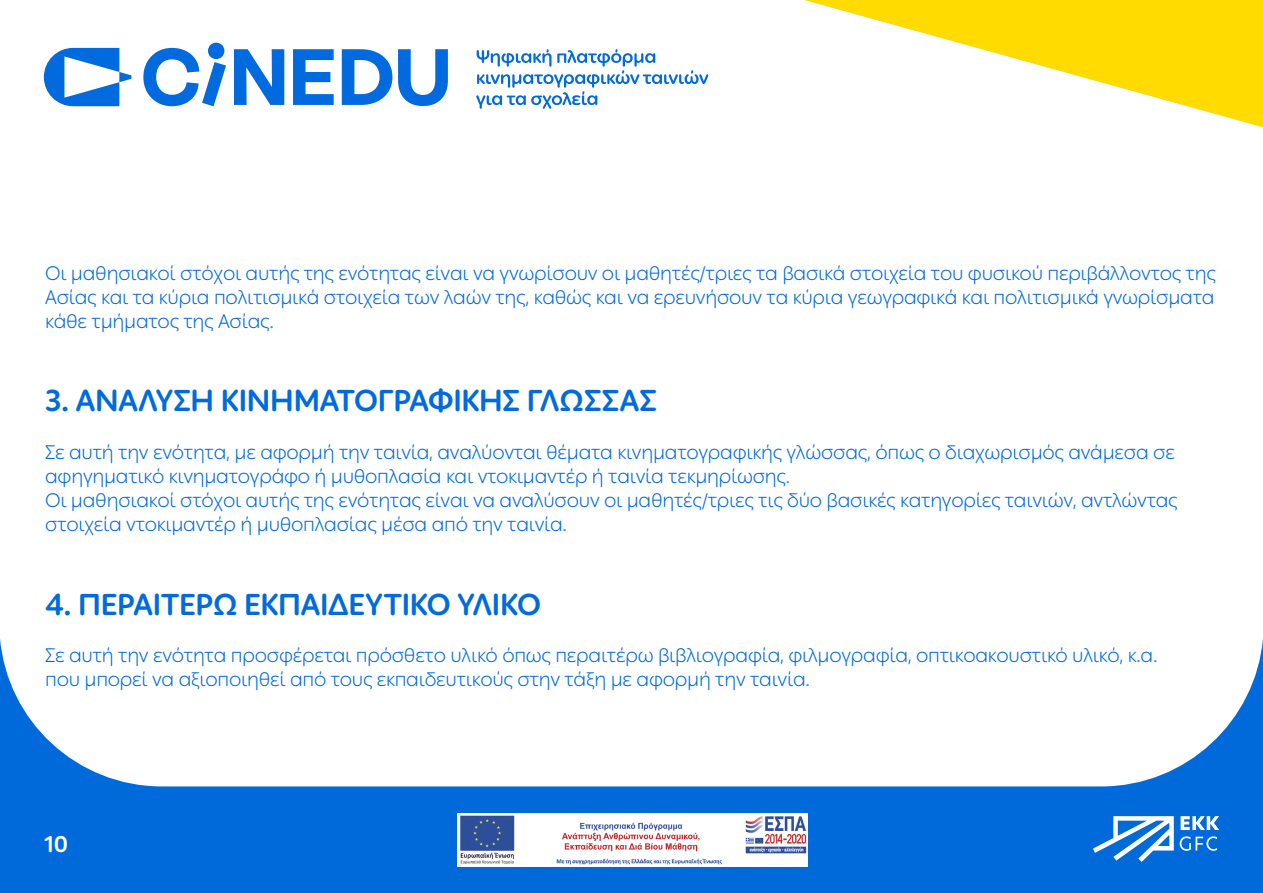
<style>
.page{position:relative;width:1263px;height:893px;background:#fff}
.page>*{position:absolute;margin:0;border:0;box-sizing:border-box;transform-origin:0 0}
.t1{font:700 30px "Ping Round LCG";letter-spacing:-.01em;color:#006ade}
.t2{font:700 22.5px "Ping Round LCG";color:#fff}
.t3{font:300 19.5px/24px "Ping Round LCG";letter-spacing:-.015em;color:#006adb}
</style>
<div class="page">
<svg style="left:0;top:639px;width:1263px;height:254px"></svg>
<svg style="left:1093px;top:816px;width:81px;height:46px"></svg>
<svg style="left:1180px;top:816px;width:39px;height:14px"></svg>
<svg style="left:1180px;top:836px;width:37px;height:15px"></svg>
<img style="left:457px;top:814px;width:351px;height:52px">
<svg style="left:804px;top:0;width:459px;height:127px"></svg>
<svg style="left:44px;top:48px;width:87px;height:58px"></svg>
<svg style="left:143px;top:43px;width:83px;height:63px"></svg>
<svg style="left:234px;top:49px;width:50px;height:56px"></svg>
<svg style="left:293px;top:49px;width:41px;height:56px"></svg>
<svg style="left:342px;top:49px;width:50px;height:56px"></svg>
<svg style="left:398px;top:49px;width:50px;height:57px"></svg>
<svg style="left:476px;top:49px;width:232px;height:60px"></svg>
<p class="t3" style="left:45px;top:261px;width:1172px;text-align:justify">Οι μαθησιακοί στόχοι αυτής της ενότητας είναι να γνωρίσουν οι μαθητές/τριες τα βασικά στοιχεία του φυσικού περιβάλλοντος της Ασίας και τα κύρια πολιτισμικά στοιχεία των λαών της, καθώς και να ερευνήσουν τα κύρια γεωγραφικά και πολιτισμικά γνωρίσματα κάθε τμήματος της Ασίας.</p>
<h1 class="t1" style="left:45px;top:377px;width:613px">3. ΑΝΑΛΥΣΗ ΚΙΝΗΜΑΤΟΓΡΑΦΙΚΗΣ ΓΛΩΣΣΑΣ</h1>
<p class="t3" style="left:45px;top:439px;width:1134px">Σε αυτή την ενότητα, με αφορμή την ταινία, αναλύονται θέματα κινηματογραφικής γλώσσας, όπως ο διαχωρισμός ανάμεσα σε αφηγηματικό κινηματογράφο ή μυθοπλασία και ντοκιμαντέρ ή ταινία τεκμηρίωσης.<br>Οι μαθησιακοί στόχοι αυτής της ενότητας είναι να αναλύσουν οι μαθητές/τριες τις δύο βασικές κατηγορίες ταινιών, αντλώντας στοιχεία ντοκιμαντέρ ή μυθοπλασίας μέσα από την ταινία.</p>
<h1 class="t1" style="left:45px;top:580px;width:497px">4. ΠΕΡΑΙΤΕΡΩ ΕΚΠΑΙΔΕΥΤΙΚΟ ΥΛΙΚΟ</h1>
<p class="t3" style="left:45px;top:642px;width:1114px">Σε αυτή την ενότητα προσφέρεται πρόσθετο υλικό όπως περαιτέρω βιβλιογραφία, φιλμογραφία, οπτικοακουστικό υλικό, κ.α. που μπορεί να αξιοποιηθεί από τους εκπαιδευτικούς στην τάξη με αφορμή την ταινία.</p>
<p class="t2" style="left:45px;top:826px;width:25px">10</p>
</div>
